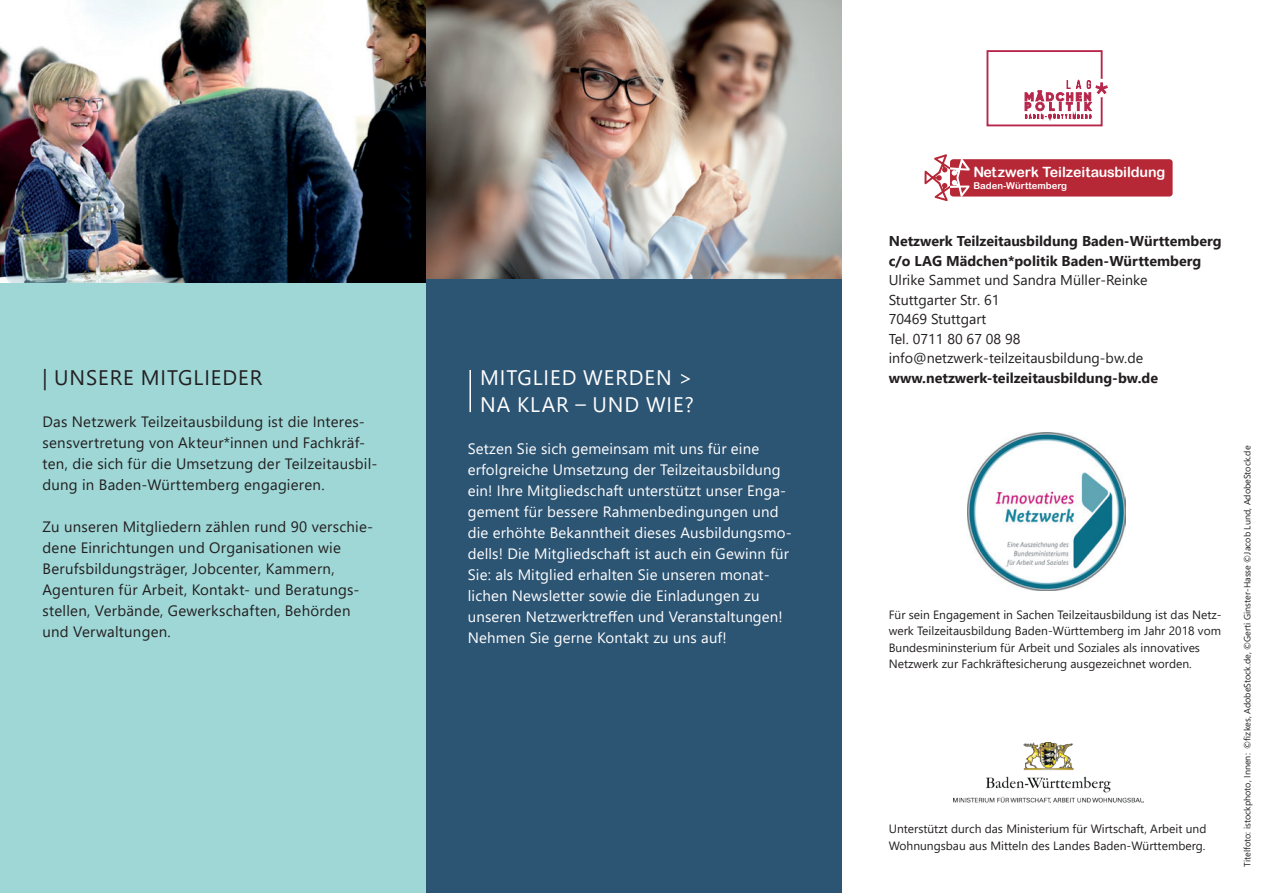
<style>
.page{position:relative;width:1263px;height:893px;background:#fff}
.page>*{position:absolute;margin:0;border:0;box-sizing:border-box;transform-origin:0 0}
.t1{font:21px/27px "Segoe UI";letter-spacing:.045em;color:#fff}
.t2{font:21px "Segoe UI";letter-spacing:.045em;color:#231f20}
.t3{font:15px/21px "Segoe UI";letter-spacing:.01em;color:#fff}
.t4{font:15px/21px "Segoe UI";letter-spacing:.015em;color:#231f20}
.t5{font:14.25px/19.5px "Segoe UI";color:#231f20}
.t6{font:700 14.25px/19.5px "Segoe UI";color:#231f20}
.t7{font:14.25px "Arial Rounded MT Bold";letter-spacing:-.01em;color:#fff}
.t8{font:12px/16.5px "Segoe UI";color:#231f20}
.t9{font:9.45px "Arial Rounded MT Bold";color:#fff}
.t10{font:9px "Segoe UI";color:#231f20}
</style>
<div class="page">
<div style="left:425px;top:0;width:417px;height:893px;background:#2c5473"></div>
<img style="left:425px;top:0;width:417px;height:278px">
<hr style="left:469px;top:370px;width:2px;height:42px;background:#fff">
<svg style="left:986px;top:50px;width:121px;height:76px"></svg>
<img style="left:953px;top:742px;width:191px;height:61px">
<img style="left:968px;top:432px;width:158px;height:158px">
<div style="left:950px;top:159px;width:222px;height:38px;background:#b72837;border-radius:3px"></div>
<svg style="left:924px;top:154px;width:46px;height:47px"></svg>
<div style="left:0;top:0;width:425px;height:893px;background:#9ed7d6"></div>
<img style="left:0;top:0;width:425px;height:283px">
<h1 class="t2" style="left:43px;top:358px;width:221px">| UNSERE MITGLIEDER</h1>
<p class="t4" style="left:43px;top:410px;width:336px">Das Netzwerk Teilzeitausbildung ist die Interes&shy;sensvertretung von Akteur*innen und Fachkräf&shy;ten, die sich für die Umsetzung der Teilzeitausbil&shy;dung in Baden-Württemberg engagieren.</p>
<p class="t4" style="left:43px;top:515px;width:332px">Zu unseren Mitgliedern zählen rund 90 verschie&shy;dene Einrichtungen und Organisationen wie Berufsbildungsträger, Jobcenter, Kammern, Agenturen für Arbeit, Kontakt- und Beratungs&shy;stellen, Verbände, Gewerkschaften, Behörden und Verwaltungen.</p>
<h1 class="t1" style="left:480px;top:362px;width:215px">MITGLIED WERDEN &gt;<br>NA KLAR – UND WIE?</h1>
<p class="t3" style="left:468px;top:437px;width:325px">Setzen Sie sich gemeinsam mit uns für eine erfolgreiche Umsetzung der Teilzeitausbildung ein! Ihre Mitgliedschaft unterstützt unser Enga&shy;gement für bessere Rahmenbedingungen und die erhöhte Bekanntheit dieses Ausbildungsmo&shy;dells! Die Mitgliedschaft ist auch ein Gewinn für Sie: als Mitglied erhalten Sie unseren monat&shy;lichen Newsletter sowie die Einladungen zu unseren Netzwerktreffen und Veranstaltungen!<br>Nehmen Sie gerne Kontakt zu uns auf!</p>
<p class="t7" style="left:973px;top:164px;width:193px">Netzwerk Teilzeitausbildung</p>
<p class="t9" style="left:973px;top:180px;width:95px">Baden-Württemberg</p>
<p class="t6" style="left:889px;top:230px;width:334px">Netzwerk Teilzeitausbildung Baden-Württemberg c/o LAG Mädchen*politik Baden-Württemberg</p>
<p class="t5" style="left:889px;top:269px;width:260px">Ulrike Sammet und Sandra Müller-Reinke<br>Stuttgarter Str. 61<br>70469 Stuttgart<br>Tel. 0711 80 67 08 98 info@netzwerk-teilzeitausbildung-bw.de</p>
<p class="t6" style="left:889px;top:367px;width:271px">www.netzwerk-teilzeitausbildung-bw.de</p>
<p class="t8" style="left:889px;top:605px;width:334px">Für sein Engagement in Sachen Teilzeitausbildung ist das Netz&shy;werk Teilzeitausbildung Baden-Württemberg im Jahr 2018 vom Bundesmininsterium für Arbeit und Soziales als innovatives Netzwerk zur Fachkräftesicherung ausgezeichnet worden.</p>
<p class="t8" style="left:889px;top:819px;width:319px">Unterstützt durch das Ministerium für Wirtschaft, Arbeit und<br>Wohnungsbau aus Mitteln des Landes Baden-Württemberg.</p>
<p class="t10" style="left:1239px;top:867px;width:423px;rotate:-90deg">Titelfoto: istockphoto, Innen: ©fizkes, AdobeStock.de, ©Gerti Ginster-Hasse ©Jacob Lund, AdobeStock.de</p>
</div>
